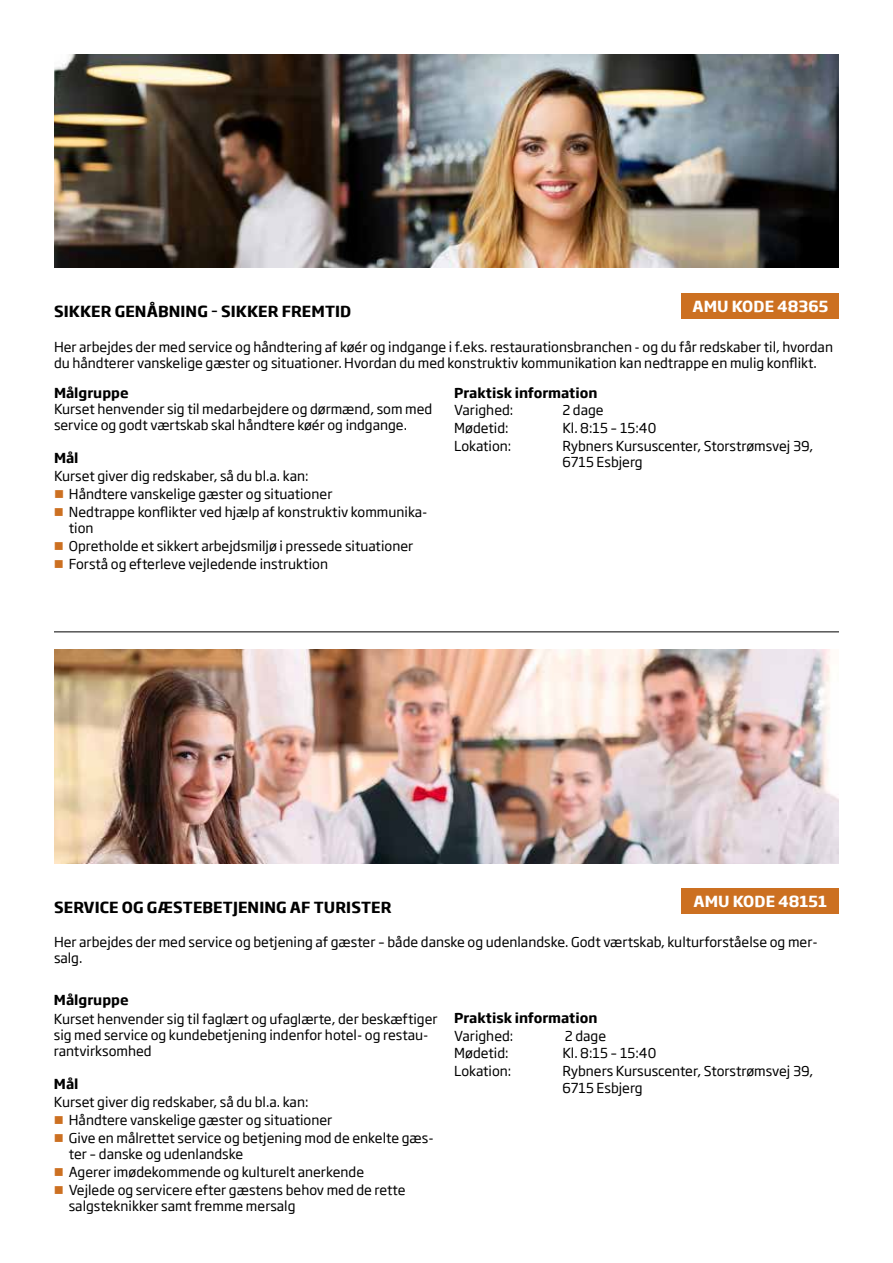
<style>
.page{position:relative;width:893px;height:1263px;background:#fff}
.page>*{position:absolute;margin:0;border:0;box-sizing:border-box;transform-origin:0 0}
.t1{font:700 15px "Soho Gothic Std";letter-spacing:.005em;color:#000}
.t2{font:700 15px "Soho Gothic Std";color:#fff}
.t3{font:13.5px/17.9px "Soho Gothic Std";color:#000}
.t4{font:700 13.5px "Soho Gothic Std";color:#000}
</style>
<div class="page">
<img style="left:54px;top:54px;width:785px;height:214px">
<img style="left:54px;top:649px;width:785px;height:214px">
<div style="left:682px;top:293px;width:157px;height:25px;background:#cc7021"></div>
<div style="left:682px;top:888px;width:157px;height:26px;background:#cc7021"></div>
<hr style="left:54px;top:631px;width:785px;height:1px;background:#000">
<p class="t2" style="left:692px;top:296px;width:137px">AMU KODE 48365</p>
<p class="t1" style="left:54px;top:302px;width:299px">SIKKER GENÅBNING – SIKKER FREMTID</p>
<p class="t3" style="left:54px;top:339px;width:780px;line-height:16.2px">Her arbejdes der med service og håndtering af køér og indgange i f.eks. restaurationsbranchen - og du får redskaber til, hvordan du håndterer vanskelige gæster og situationer. Hvordan du med konstruktiv kommunikation kan nedtrappe en mulig konflikt.</p>
<p class="t4" style="left:54px;top:384px;width:76px">Målgruppe</p>
<p class="t3" style="left:54px;top:401px;width:380px;line-height:16.2px">Kurset henvender sig til medarbejdere og dørmænd, som med service og godt værtskab skal håndtere køér og indgange.</p>
<p class="t4" style="left:54px;top:449px;width:26px">Mål</p>
<p class="t3" style="left:69px;top:468px;width:360px;text-indent:-15px">Kurset giver dig redskaber, så du bl.a. kan:<br>Håndtere vanskelige gæster og situationer<br>Nedtrappe konflikter ved hjælp af konstruktiv kommunika-</p>
<p class="t3" style="left:69px;top:520px;width:346px">tion<br>Opretholde et sikkert arbejdsmiljø i pressede situationer<br>Forstå og efterleve vejledende instruktion</p>
<p class="t4" style="left:454px;top:384px;width:145px">Praktisk information</p>
<p class="t3" style="left:454px;top:402px;width:61px">Varighed:</p>
<p class="t3" style="left:562px;top:402px;width:43px">2 dage</p>
<p class="t3" style="left:454px;top:419px;width:56px">Mødetid:</p>
<p class="t3" style="left:562px;top:419px;width:96px">Kl. 8:15 – 15:40</p>
<p class="t3" style="left:454px;top:437px;width:59px">Lokation:</p>
<p class="t3" style="left:562px;top:438px;width:252px;line-height:16.5px">Rybners Kursuscenter, Storstrømsvej 39,<br>6715 Esbjerg</p>
<p class="t2" style="left:693px;top:891px;width:135px">AMU KODE 48151</p>
<p class="t1" style="left:54px;top:897px;width:339px">SERVICE OG GÆSTEBETJENING AF TURISTER</p>
<p class="t3" style="left:54px;top:934px;width:765px;line-height:16.2px">Her arbejdes der med service og betjening af gæster – både danske og udenlandske. Godt værtskab, kulturforståelse og mer&shy;salg.</p>
<p class="t4" style="left:54px;top:991px;width:76px">Målgruppe</p>
<p class="t3" style="left:54px;top:1011px;width:385px;line-height:16.2px">Kurset henvender sig til faglært og ufaglærte, der beskæftiger sig med service og kundebetjening indenfor hotel- og restau&shy;rantvirksomhed</p>
<p class="t4" style="left:54px;top:1075px;width:26px">Mål</p>
<p class="t3" style="left:69px;top:1094px;width:366px;text-indent:-15px">Kurset giver dig redskaber, så du bl.a. kan:<br>Håndtere vanskelige gæster og situationer<br>Give en målrettet service og betjening mod de enkelte gæs-</p>
<p class="t3" style="left:69px;top:1146px;width:338px">ter – danske og udenlandske<br>Agerer imødekommende og kulturelt anerkende<br>Vejlede og servicere efter gæstens behov med de rette</p>
<p class="t3" style="left:69px;top:1198px;width:228px">salgsteknikker samt fremme mersalg</p>
<p class="t4" style="left:454px;top:1009px;width:145px">Praktisk information</p>
<p class="t3" style="left:454px;top:1027px;width:61px">Varighed:</p>
<p class="t3" style="left:565px;top:1027px;width:43px">2 dage</p>
<p class="t3" style="left:454px;top:1044px;width:56px">Mødetid:</p>
<p class="t3" style="left:562px;top:1044px;width:96px">Kl. 8:15 – 15:40</p>
<p class="t3" style="left:454px;top:1062px;width:59px">Lokation:</p>
<p class="t3" style="left:562px;top:1063px;width:252px;line-height:16.5px">Rybners Kursuscenter, Storstrømsvej 39,<br>6715 Esbjerg</p>
</div>
